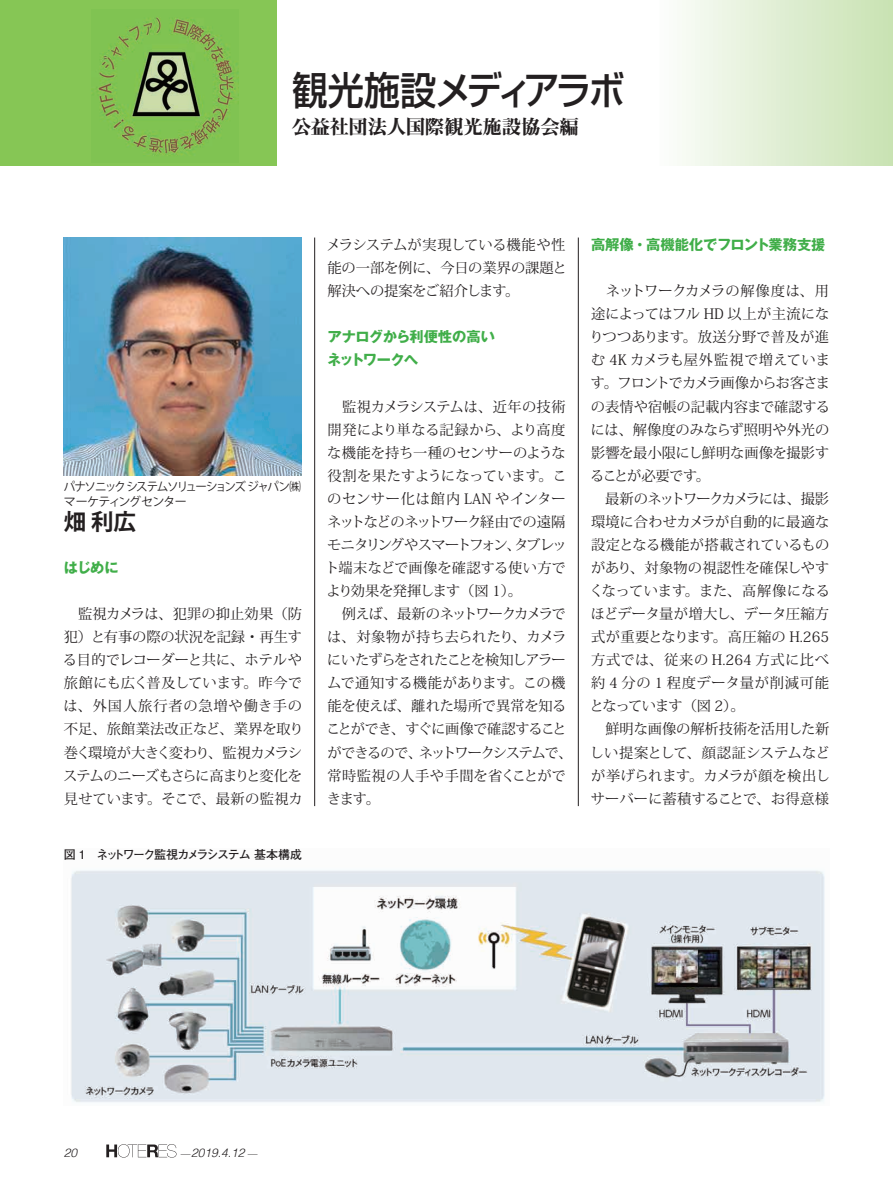
<style>
.page{position:relative;width:893px;height:1191px;background:#fff}
.page>*{position:absolute;margin:0;border:0;box-sizing:border-box;transform-origin:0 0}
.t1{font:500 39px "Shin Go Pr 5";letter-spacing:-.085em;color:#231f20;scale:.92 1}
.t2{font:700 22.5px "Koz Go Pro";color:#231f20}
.t3{font:19.5px "Midashi Min Pro MA31";letter-spacing:-.015em;color:#231f20}
.t4{font:14.25px/23.1px "Koz Min Pro";letter-spacing:-.015em;color:#231f20;text-align:justify}
.t5{font:700 14.25px/23.1px "Gothic MB101 Pro";letter-spacing:-.015em;color:#40ae49}
.t6{font:12px/15px "Koz Go Pro";letter-spacing:-.11em;color:#231f20;scale:.96 1}
.t7{font:700 12px "Futo Go B101 Pro";letter-spacing:-.13em;color:#231f20}
.t8{font:italic 300 12px "Helvetica";color:#231f20}
.s1{font-family:"Koz Min Pr 6 N";font-weight:200;font-style:normal;font-size:10.5px}
</style>
<div class="page">
<svg style="left:106px;top:1144px;width:70px;height:13px"></svg>
<div style="left:0;top:0;width:276px;height:166px;background:#86c655"></div>
<div style="left:659px;top:0;width:234px;height:166px;background:linear-gradient(to right,#fcfdfb,#c8e2b2)"></div>
<img style="left:92px;top:17px;width:146px;height:139px">
<hr style="left:314px;top:237px;width:1px;height:569px;background:#231f20">
<hr style="left:578px;top:237px;width:1px;height:569px;background:#231f20">
<img style="left:64px;top:237px;width:238px;height:239px">
<img style="left:71px;top:870px;width:754px;height:232px">
<h1 class="t1" style="left:292px;top:59px;width:363px">観光施設メディアラボ</h1>
<h3 class="t3" style="left:292px;top:111px;width:288px">公益社団法人国際観光施設協会編</h3>
<p class="t6" style="left:64px;top:479px;width:249px">パナソニック システムソリューションズ ジャパン㈱マーケティングセンター</p>
<h2 class="t2" style="left:64px;top:507px;width:74px">畑 利広</h2>
<p class="t5" style="left:64px;top:554px;width:57px">はじめに</p>
<p class="t4" style="left:63px;top:602px;width:242px">　監視カメラは、犯罪の抑止効果（防犯）と有事の際の状況を記録・再生する目的でレコーダーと共に、ホテルや旅館にも広く普及しています。昨今では、外国人旅行者の急増や働き手の不足、旅館業法改正など、業界を取り巻く環境が大きく変わり、監視カメラシステムのニーズもさらに高まりと変化を見せています。そこで、最新の監視カ</p>
<p class="t7" style="left:64px;top:845px;width:240px">図 1　ネットワーク監視カメラシステム 基本構成</p>
<p class="t4" style="left:326px;top:233px;width:242px">メラシステムが実現している機能や性能の一部を例に、今日の業界の課題と解決への提案をご紹介します。</p>
<p class="t5" style="left:327px;top:324px;width:169px">アナログから利便性の高いネットワークへ</p>
<p class="t4" style="left:325px;top:394px;width:249px;text-align:left">　監視カメラシステムは、近年の技術開発により単なる記録から、より高度な機能を持ち一種のセンサーのような役割を果たすようになっています。このセンサー化は館内 LAN やインターネットなどのネットワーク経由での遠隔モニタリングやスマートフォン、タブレット端末などで画像を確認する使い方でより効果を発揮します（図 1）。<br>　例えば、最新のネットワークカメラでは、対象物が持ち去られたり、カメラにいたずらをされたことを検知しアラームで通知する機能があります。この機能を使えば、離れた場所で異常を知ることができ、すぐに画像で確認することができるので、ネットワークシステムで、常時監視の人手や手間を省くことができます。</p>
<p class="t5" style="left:591px;top:231px;width:236px">高解像・高機能化でフロント業務支援</p>
<p class="t4" style="left:589px;top:279px;width:242px;text-align:left">　ネットワークカメラの解像度は、用途によってはフル HD 以上が主流になりつつあります。放送分野で普及が進む 4K カメラも屋外監視で増えています。フロントでカメラ画像からお客さまの表情や宿帳の記載内容まで確認するには、解像度のみならず照明や外光の影響を最小限にし鮮明な画像を撮影することが必要です。<br>　最新のネットワークカメラには、撮影環境に合わせカメラが自動的に最適な設定となる機能が搭載されているものがあり、対象物の視認性を確保しやすくなっています。また、高解像になるほどデータ量が増大し、データ圧縮方式が重要となります。高圧縮の H.265方式では、従来の H.264 方式に比べ約 4 分の 1 程度データ量が削減可能となっています（図 2）。<br>　鮮明な画像の解析技術を活用した新しい提案として、顔認証システムなどが挙げられます。カメラが顔を検出しサーバーに蓄積することで、お得意様</p>
<p class="t8" style="left:64px;top:1142px;width:15px">20</p>
<p class="t8" style="left:181px;top:1142px;width:79px"><span class="s1">—</span>2019.4.12 <span class="s1">—</span></p>
</div>
